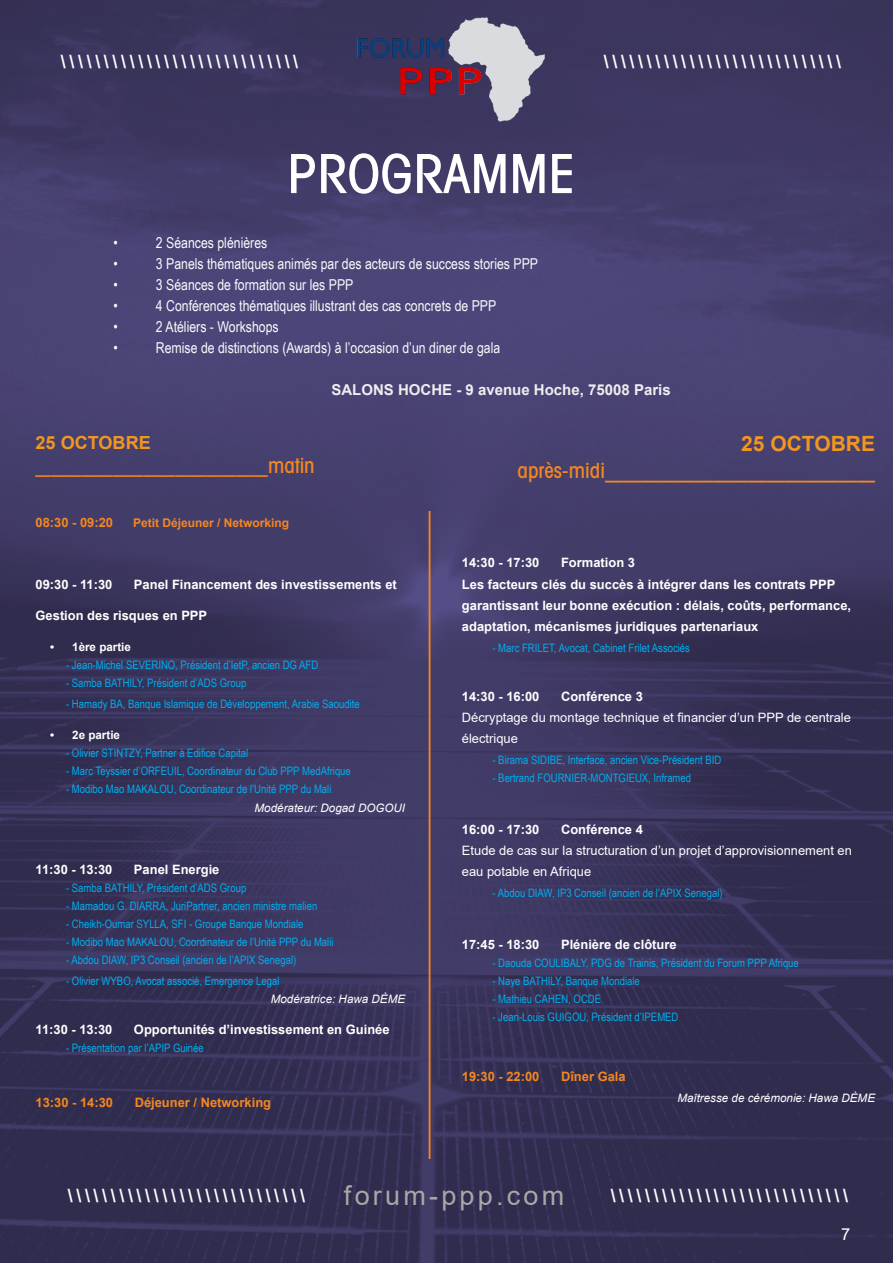
<style>
.page{position:relative;width:893px;height:1263px;background:#fff}
.page>*{position:absolute;margin:0;border:0;box-sizing:border-box;transform-origin:0 0}
.t1{font:500 condensed 54px "Avant Garde";color:#fff}
.t2{font:500 condensed 36px "Avant Garde";color:#f5871f}
.t3{font:500 condensed 31.05px "Avant Garde";color:#f5871f}
.t4{font:27px "Arial";letter-spacing:.12em;color:#a9a8a7}
.t5{font:700 21px "Arial";color:#f1971f}
.t6{font:700 18.15px "Arial";color:#f1971f}
.t7{font:900 18px "Arial";color:#fffffd}
.t8{font:16.5px "Arial";color:#fffffd}
.t9{font:15px "Arial Narrow";color:#f9fafc}
.t10{font:700 15px "Arial";color:#eee}
.t11{font:700 12.9px/21px "Arial";color:#fff}
.t12{font:12.9px/21px "Arial";color:#fff}
.t13{font:700 12.9px "Arial";color:#f5871f}
.t14{font:700 12px "Arial";color:#f5871f}
.t15{font:11.7px "Arial Narrow";color:#00aeef}
.t16{font:italic 11.7px "Arial";color:#fff}
.t17{font:700 11.7px "Arial";color:#fff}
.s1{font-size:21px}
</style>
<div class="page">
<img style="left:0;top:0;width:893px;height:1263px">
<img style="left:355px;top:11px;width:191px;height:111px">
<h3 class="t7" style="left:61px;top:48px;width:239px">\\\\\\\\\\\\\\\\\\\\\\\\\\\\</h3>
<p class="t7" style="left:604px;top:48px;width:239px">\\\\\\\\\\\\\\\\\\\\\\\\\\\\</p>
<p class="t1" style="left:287px;top:140px;width:290px">PROGRAMME</p>
<p class="t9" style="left:113px;top:232px;width:6px">•</p>
<p class="t9" style="left:156px;top:232px;width:113px">2 Séances plénières</p>
<p class="t9" style="left:113px;top:253px;width:6px">•</p>
<p class="t9" style="left:156px;top:253px;width:384px">3 Panels thématiques animés par des acteurs de success stories PPP</p>
<p class="t9" style="left:113px;top:274px;width:6px">•</p>
<p class="t9" style="left:156px;top:274px;width:199px">3 Séances de formation sur les PPP</p>
<p class="t9" style="left:113px;top:295px;width:6px">•</p>
<p class="t9" style="left:156px;top:295px;width:342px">4 Conférences thématiques illustrant des cas concrets de PPP</p>
<p class="t9" style="left:113px;top:316px;width:6px">•</p>
<p class="t9" style="left:156px;top:316px;width:124px">2 Atéliers - Workshops</p>
<p class="t9" style="left:113px;top:337px;width:6px">•</p>
<p class="t9" style="left:156px;top:337px;width:346px">Remise de distinctions (Awards) à l’occasion d’un diner de gala</p>
<p class="t10" style="left:331px;top:379px;width:341px">SALONS HOCHE - 9 avenue Hoche, 75008 Paris</p>
<p class="t6" style="left:36px;top:430px;width:117px">25 OCTOBRE</p>
<p class="t3" style="left:36px;top:442px;width:281px">_______________<span class="s1">matin</span></p>
<p class="t13" style="left:36px;top:513px;width:79px">08:30 - 09:20</p>
<p class="t14" style="left:133px;top:514px;width:158px">Petit Déjeuner / Networking</p>
<p class="t11" style="left:36px;top:574px;width:78px">09:30 - 11:30</p>
<p class="t11" style="left:134px;top:574px;width:264px">Panel Financement des investissements et</p>
<p class="t11" style="left:36px;top:605px;width:173px">Gestion des risques en PPP</p>
<p class="t17" style="left:50px;top:639px;width:82px">• 1ère partie</p>
<p class="t15" style="left:66px;top:656px;width:254px">- Jean-Michel SEVERINO, Président d’IetP, ancien DG AFD</p>
<p class="t15" style="left:66px;top:674px;width:182px">- Samba BATHILY, Président d’ADS Group</p>
<p class="t15" style="left:66px;top:695px;width:295px">- Hamady BA, Banque Islamique de Développement, Arabie Saoudite</p>
<p class="t17" style="left:50px;top:727px;width:71px">• 2e partie</p>
<p class="t15" style="left:66px;top:744px;width:184px">- Olivier STINTZY, Partner à Edifice Capital</p>
<p class="t15" style="left:66px;top:763px;width:286px">- Marc Teyssier d’ORFEUIL, Coordinateur du Club PPP MedAfrique</p>
<p class="t15" style="left:66px;top:781px;width:267px">- Modibo Mao MAKALOU, Coordinateur de l’Unité PPP du Mali</p>
<p class="t16" style="left:255px;top:800px;width:152px">Modérateur: Dogad DOGOUI</p>
<p class="t11" style="left:36px;top:859px;width:78px">11:30 - 13:30</p>
<p class="t11" style="left:134px;top:859px;width:87px">Panel Energie</p>
<p class="t15" style="left:66px;top:879px;width:182px">- Samba BATHILY, Président d’ADS Group</p>
<p class="t15" style="left:66px;top:897px;width:253px">- Mamadou G. DIARRA, JuriPartner, ancien ministre malien</p>
<p class="t15" style="left:66px;top:915px;width:239px">- Cheikh-Oumar SYLLA, SFI - Groupe Banque Mondiale</p>
<p class="t15" style="left:66px;top:933px;width:269px">- Modibo Mao MAKALOU, Coordinateur de l’Unité PPP du Malii</p>
<p class="t15" style="left:66px;top:951px;width:232px">- Abdou DIAW, IP3 Conseil (ancien de l’APIX Senegal)</p>
<p class="t15" style="left:66px;top:972px;width:215px">- Olivier WYBO, Avocat associé, Emergence Legal</p>
<p class="t16" style="left:271px;top:991px;width:136px">Modératrice: Hawa DÈME</p>
<p class="t11" style="left:36px;top:1019px;width:78px">11:30 - 13:30</p>
<p class="t11" style="left:134px;top:1019px;width:257px">Opportunités d’investissement en Guinée</p>
<p class="t15" style="left:66px;top:1039px;width:139px">- Présentation par l’APIP Guinée</p>
<p class="t13" style="left:36px;top:1093px;width:79px">13:30 - 14:30</p>
<p class="t13" style="left:135px;top:1093px;width:138px">Déjeuner / Networking</p>
<p class="t2" style="left:391px;top:1159px;width:649px;rotate:-90deg">____________________________________</p>
<p class="t5" style="left:741px;top:429px;width:135px">25 OCTOBRE</p>
<p class="t2" style="left:518px;top:443px;width:359px"><span class="s1">après-midi</span>_______________</p>
<p class="t11" style="left:462px;top:553px;width:79px">14:30 - 17:30</p>
<p class="t11" style="left:561px;top:553px;width:75px">Formation 3</p>
<p class="t11" style="left:462px;top:574px;width:391px">Les facteurs clés du succès à intégrer dans les contrats PPP garantissant leur bonne exécution : délais, coûts, performance, adaptation, mécanismes juridiques partenariaux</p>
<p class="t15" style="left:492px;top:639px;width:199px">- Marc FRILET, Avocat, Cabinet Frilet Associés</p>
<p class="t11" style="left:462px;top:686px;width:79px">14:30 - 16:00</p>
<p class="t11" style="left:561px;top:686px;width:83px">Conférence 3</p>
<p class="t12" style="left:462px;top:706px;width:391px">Décryptage du montage technique et financier d’un PPP de centrale électrique</p>
<p class="t15" style="left:492px;top:751px;width:230px">- Birama SIDIBE, Interface, ancien Vice-Président BID</p>
<p class="t15" style="left:492px;top:769px;width:200px">- Bertrand FOURNIER-MONTGIEUX, Inframed</p>
<p class="t11" style="left:462px;top:819px;width:79px">16:00 - 17:30</p>
<p class="t11" style="left:561px;top:819px;width:83px">Conférence 4</p>
<p class="t12" style="left:462px;top:840px;width:391px">Etude de cas sur la structuration d’un projet d’approvisionnement en eau potable en Afrique</p>
<p class="t15" style="left:492px;top:884px;width:232px">- Abdou DIAW, IP3 Conseil (ancien de l’APIX Senegal)</p>
<p class="t11" style="left:462px;top:934px;width:79px">17:45 - 18:30</p>
<p class="t11" style="left:561px;top:934px;width:117px">Plénière de clôture</p>
<p class="t15" style="left:492px;top:954px;width:308px">- Daouda COULIBALY, PDG de Trainis, Président du Forum PPP Afrique</p>
<p class="t15" style="left:492px;top:972px;width:149px">- Naye BATHILY, Banque Mondiale</p>
<p class="t15" style="left:492px;top:990px;width:110px">- Mathieu CAHEN, OCDE</p>
<p class="t15" style="left:492px;top:1008px;width:188px">- Jean-Louis GUIGOU, Président d’IPEMED</p>
<p class="t13" style="left:462px;top:1067px;width:79px">19:30 - 22:00</p>
<p class="t13" style="left:561px;top:1067px;width:66px">Dîner Gala</p>
<p class="t16" style="left:677px;top:1090px;width:199px">Maîtresse de cérémonie: Hawa DÈME</p>
<p class="t4" style="left:344px;top:1177px;width:222px">forum-ppp.com</p>
<p class="t7" style="left:68px;top:1182px;width:239px">\\\\\\\\\\\\\\\\\\\\\\\\\\\\</p>
<p class="t7" style="left:611px;top:1182px;width:239px">\\\\\\\\\\\\\\\\\\\\\\\\\\\\</p>
<p class="t8" style="left:841px;top:1222px;width:11px">7</p>
</div>
